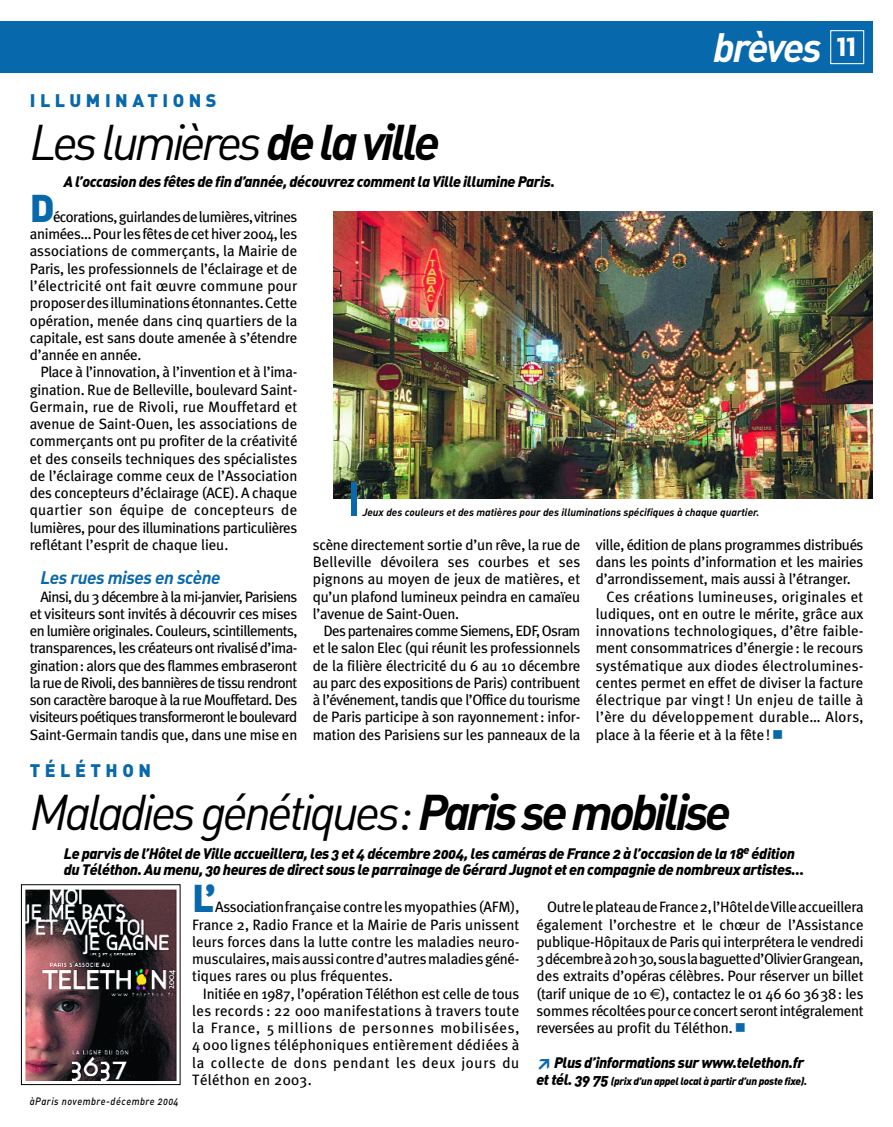
<style>
.page{position:relative;width:893px;height:1127px;background:#fff}
.page>*{position:absolute;margin:0;border:0;box-sizing:border-box;transform-origin:0 0}
.t1{font:49.5px "DIN Regular Italic Alt";letter-spacing:-.07em;color:#000}
.t2{font:40.5px "DIN Bold Italic Alt";letter-spacing:-.05em;color:#fff}
.t3{font:38.25px "DIN Black Alternate";color:#0868ac}
.t4{font:18px "DIN Black Alternate";letter-spacing:.25em;color:#0868ac}
.t5{font:18px "DIN Bold Italic Alt";letter-spacing:-.025em;color:#0868ac}
.t6{font:15px/17.2px "Meta Plus";letter-spacing:-.01em;color:#000;text-align:justify}
.t7{font:15px/16.5px "DIN Black Italic Alt";letter-spacing:-.025em;color:#000}
.t8{font:15px "Meta Plus";letter-spacing:.015em;color:#000}
.t9{font:15px "Meta Plus";letter-spacing:.02em;color:#000}
.t10{font:10.5px "DIN Bold Italic Alt";letter-spacing:-.005em;color:#000}
.t11{font:10.5px "DIN Black Italic Alt";letter-spacing:-.03em;color:#000}
.t12{font:10.5px "DIN Medium Italic Alt";letter-spacing:.055em;color:#000;scale:.9 1}
.s1{font-family:"DIN Bold Italic Alt"}
.s2{font-family:"Agenda";font-weight:700;font-size:28.5px}
.s3{font-family:"Meta Plus";font-weight:900}
.s4{font-family:"Euro Sans"}
.s5{color:#0868ac}
.s6{font-size:15px}
</style>
<div class="page">
<div style="left:0;top:21px;width:872px;height:51px;background:#0868ac"></div>
<div style="left:830px;top:30px;width:34px;height:34px;border:1px solid #fff"></div>
<img style="left:334px;top:211px;width:538px;height:287px">
<img style="left:25px;top:889px;width:152px;height:192px">
<div style="left:21px;top:884px;width:159px;height:200px;border:1px solid #000"></div>
<div style="left:351px;top:482px;width:5px;height:33px;background:#0868ac"></div>
<p class="t4" style="left:30px;top:94px;width:188px">ILLUMINATIONS</p>
<h1 class="t1" style="left:30px;top:124px;width:412px">Les lumières <span class="s1">de la ville</span></h1>
<p class="t7" style="left:64px;top:175px;width:493px">A l’occasion des fêtes de fin d’année, découvrez comment la Ville illumine Paris.</p>
<h2 class="t2" style="left:713px;top:33px;width:145px">brèves <span class="s2">11</span></h2>
<h3 class="t3" style="left:30px;top:194px;width:26px">D</h3>
<p class="t6" style="left:30px;top:209px;width:269px;text-indent:23px">écorations, guirlandes de lumières, vitrines animées… Pour les fêtes de cet hiver 2004, les associations de commerçants, la Mairie de Paris, les professionnels de l’éclairage et de l’électricité ont fait œuvre commune pour proposer des illuminations étonnantes. Cette opération, menée dans cinq quartiers de la capitale, est sans doute amenée à s’étendre d’année en année.</p>
<p class="t6" style="left:30px;top:364px;width:269px;text-indent:11px">Place à l’innovation, à l’invention et à l’ima&shy;gination. Rue de Belleville, boulevard Saint-Germain, rue de Rivoli, rue Mouffetard et avenue de Saint-Ouen, les associations de commerçants ont pu profiter de la créativité et des conseils techniques des spécialistes de l’éclairage comme ceux de l’Association des concepteurs d’éclairage (ACE). A chaque quartier son équipe de concepteurs de lumières, pour des illuminations particulières reflétant l’esprit de chaque lieu.</p>
<p class="t5" style="left:40px;top:571px;width:182px">Les rues mises en scène</p>
<p class="t6" style="left:30px;top:588px;width:269px;text-indent:11px">Ainsi, du 3 décembre à la mi-janvier, Parisiens et visiteurs sont invités à découvrir ces mises en lumière originales. Couleurs, scintillements, transparences, les créateurs ont rivalisé d’ima&shy;gination: alors que des flammes embraseront la rue de Rivoli, des bannières de tissu rendront son caractère baroque à la rue Mouffetard. Des visiteurs poétiques transformeront le boulevard Saint-Germain tandis que, dans une mise en</p>
<p class="t10" style="left:362px;top:508px;width:398px">Jeux des couleurs et des matières pour des illuminations spécifiques à chaque quartier.</p>
<p class="t6" style="left:313px;top:537px;width:269px">scène directement sortie d’un rêve, la rue de Belleville dévoilera ses courbes et ses pignons au moyen de jeux de matières, et qu’un plafond lumineux peindra en camaïeu l’avenue de Saint-Ouen.</p>
<p class="t6" style="left:313px;top:623px;width:269px;text-indent:11px">Des partenaires comme Siemens, EDF, Osram et le salon Elec (qui réunit les professionnels de la filière électricité du 6 au 10 décembre au parc des expositions de Paris) contribuent à l’événement, tandis que l’Office du tourisme de Paris participe à son rayonnement: infor&shy;mation des Parisiens sur les panneaux de la</p>
<p class="t6" style="left:596px;top:537px;width:269px">ville, édition de plans programmes distribués</p>
<p class="t6" style="left:596px;top:554px;width:269px">dans les points d’information et les mairies</p>
<p class="t6" style="left:596px;top:571px;width:256px">d’arrondissement, mais aussi à l’étranger.</p>
<p class="t8" style="left:606px;top:590px;width:258px">Ces créations lumineuses, originales et</p>
<p class="t6" style="left:596px;top:606px;width:269px">ludiques, ont en outre le mérite, grâce aux</p>
<p class="t6" style="left:596px;top:623px;width:269px">innovations technologiques, d’être faible-</p>
<p class="t6" style="left:596px;top:640px;width:269px">ment consommatrices d’énergie: le recours</p>
<p class="t8" style="left:596px;top:659px;width:269px">systématique aux diodes électrolumines-</p>
<p class="t6" style="left:596px;top:675px;width:269px">centes permet en effet de diviser la facture</p>
<p class="t9" style="left:596px;top:693px;width:269px">électrique par vingt ! Un enjeu de taille à</p>
<p class="t9" style="left:596px;top:711px;width:269px">l’ère du développement durable… Alors,</p>
<p class="t6" style="left:596px;top:726px;width:176px">place à la féerie et à la fête !</p>
<p class="t4" style="left:30px;top:764px;width:123px">TÉLÉTHON</p>
<h1 class="t1" style="left:30px;top:794px;width:703px">Maladies génétiques: <span class="s1">Paris se mobilise</span></h1>
<p class="t7" style="left:64px;top:846px;width:742px">Le parvis de l’Hôtel de Ville accueillera, les 3 et 4 décembre 2004, les caméras de France 2 à l’occasion de la 18<sup>e</sup> édition du Téléthon. Au menu, 30 heures de direct sous le parrainage de Gérard Jugnot et en compagnie de nombreux artistes…</p>
<p class="t12" style="left:30px;top:1097px;width:167px">àParis novembre-décembre 2004</p>
<h3 class="t3" style="left:192px;top:884px;width:25px">L<span class="s3">’</span></h3>
<p class="t6" style="left:192px;top:899px;width:328px;text-indent:23px">Association française contre les myopathies (AFM), France 2, Radio France et la Mairie de Paris unissent leurs forces dans la lutte contre les maladies neuro&shy;musculaires, mais aussi contre d’autres maladies géné&shy;tiques rares ou plus fréquentes.</p>
<p class="t6" style="left:192px;top:985px;width:328px;text-indent:11px">Initiée en 1987, l’opération Téléthon est celle de tous les records : 22 000 manifestations à travers toute la France, 5 millions de personnes mobilisées, 4 000 lignes téléphoniques entièrement dédiées à la collecte de dons pendant les deux jours du Téléthon en 2003.</p>
<p class="t6" style="left:536px;top:899px;width:329px;text-indent:11px">Outre le plateau de France 2, l’Hôtel de Ville accueillera également l’orchestre et le chœur de l’Assistance publique-Hôpitaux de Paris qui interprétera le vendredi 3décembre à 20h30, sous la baguette d’Olivier Grangean, des extraits d’opéras célèbres. Pour réserver un billet (tarif unique de 10 <span class="s4">€</span>), contactez le 01 46 60 3638: les sommes récoltées pour ce concert seront intégralement reversées au profit du Téléthon.</p>
<p class="t7" style="left:536px;top:1055px;width:269px"><span class="s5">&gt;</span> Plus d’informations sur www.telethon.fr</p>
<p class="t11" style="left:536px;top:1077px;width:272px"><span class="s6">et tél. 39 75</span> (prix d’un appel local à partir d’un poste fixe).</p>
</div>
